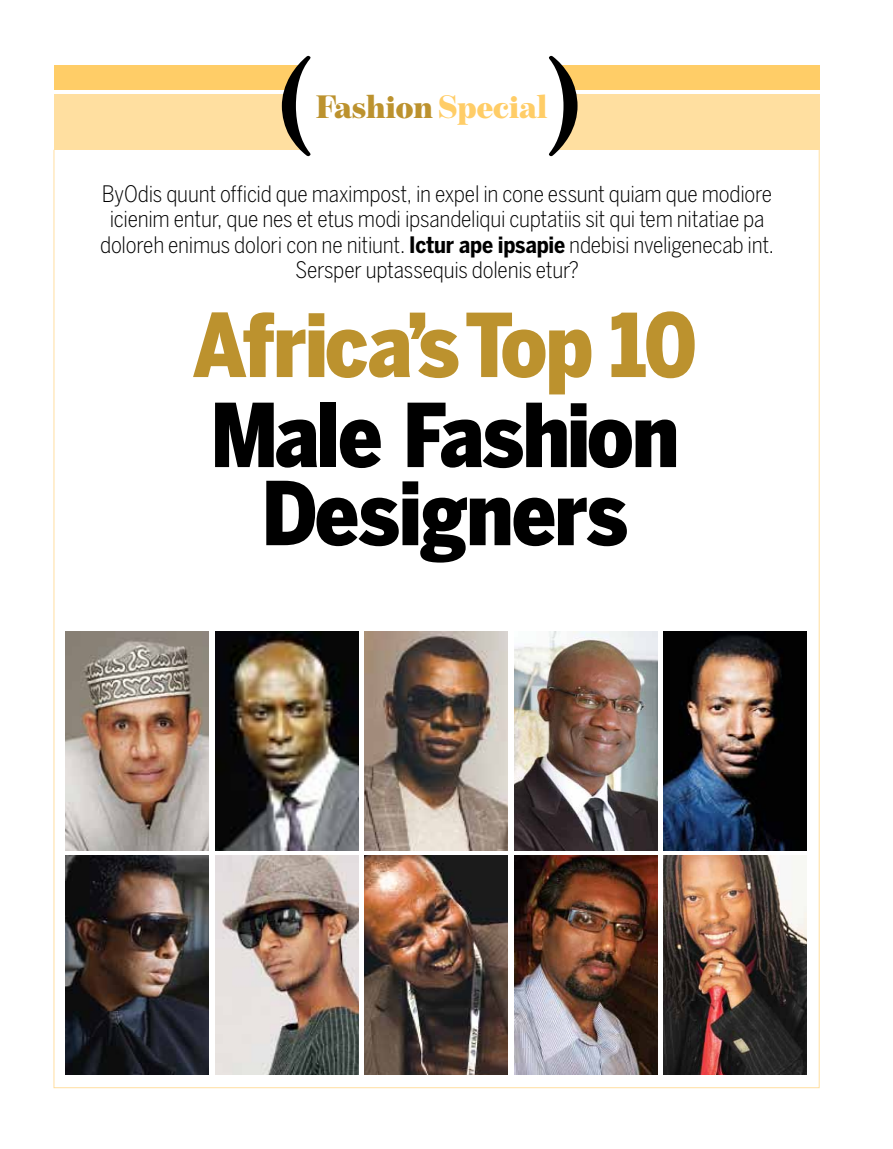
<style>
.page{position:relative;width:893px;height:1149px;background:#fff}
.page>*{position:absolute;margin:0;border:0;box-sizing:border-box;transform-origin:0 0}
.t1{font:700 108.9px "Adobe Caslon Pro";color:#000}
.t2{font:900 87px/78px "Benton Sans Cond";letter-spacing:-.02em;color:#000;text-align:center}
.t3{font:900 87px "Benton Sans Cond";letter-spacing:-.025em;color:#bc922e}
.t4{font:900 33px "Benton Mod Disp";color:#bc922e}
.t5{font:300 22.5px/25.5px "Benton Sans Cond";letter-spacing:-.01em;color:#000;text-align:center}
.s1{color:#ffcd67}
.s2{font-weight:700}
</style>
<div class="page">
<div style="left:54px;top:65px;width:766px;height:25px;background:#ffcd67"></div>
<div style="left:54px;top:94px;width:766px;height:56px;background:#ffdfa0"></div>
<div style="left:290px;top:65px;width:282px;height:84px;background:#fff"></div>
<img style="left:65px;top:631px;width:144px;height:219px">
<img style="left:215px;top:631px;width:143px;height:219px">
<img style="left:365px;top:631px;width:143px;height:219px">
<img style="left:514px;top:631px;width:143px;height:219px">
<img style="left:664px;top:631px;width:143px;height:219px">
<img style="left:65px;top:855px;width:144px;height:219px">
<img style="left:215px;top:855px;width:143px;height:219px">
<img style="left:365px;top:855px;width:143px;height:219px">
<img style="left:514px;top:855px;width:143px;height:219px">
<img style="left:664px;top:855px;width:143px;height:219px">
<h1 class="t1" style="left:278px;top:48px;width:37px">(</h1>
<h1 class="t1" style="left:546px;top:48px;width:37px">)</h1>
<h3 class="t4" style="left:316px;top:88px;width:233px">Fashion <span class="s1">Special</span></h3>
<p class="t5" style="left:100px;top:180px;width:675px">ByOdis quunt officid que maximpost, in expel in cone essunt quiam que modiore icienim entur, que nes et etus modi ipsandeliqui cuptatiis sit qui tem nitatiae pa doloreh enimus dolori con ne nitiunt. <span class="s2">Ictur ape ipsapie</span> ndebisi nveligenecab int.<br>Sersper uptassequis dolenis etur?</p>
<h2 class="t3" style="left:193px;top:295px;width:506px">Africa’s Top 10</h2>
<h2 class="t2" style="left:210px;top:398px;width:471px">Male Fashion<br>Designers</h2>
</div>
